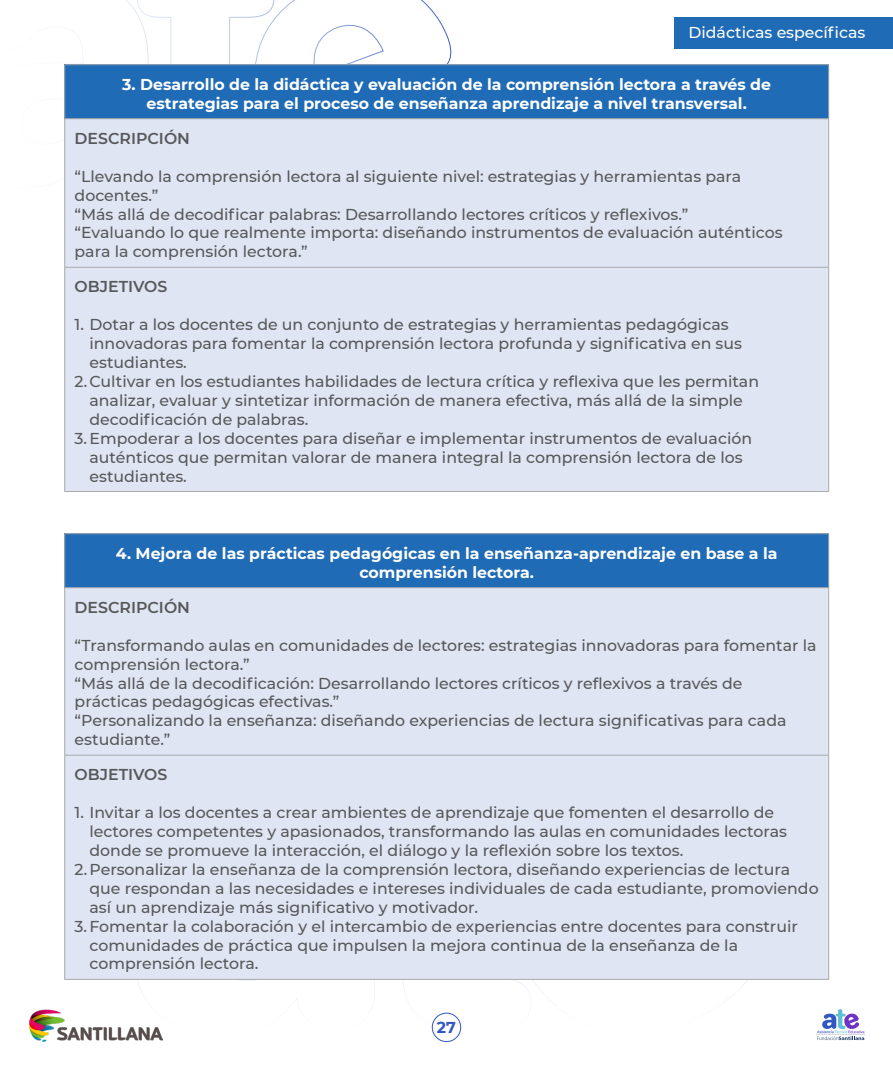
<style>
.page{position:relative;width:893px;height:1067px;background:#fff}
.page>*{position:absolute;margin:0;border:0;box-sizing:border-box;transform-origin:0 0}
.t1{font:500 15.75px/18.9px "Montserrat";color:#57585a}
.t2{font:700 15.75px/18.9px "Montserrat";color:#fff;text-align:center}
.t3{font:600 15.75px "Montserrat";color:#57585a}
.t4{font:500 15.75px "Montserrat";color:#fff}
.t5{font:700 15.75px "Montserrat";color:#3057c2}
</style>
<div class="page">
<svg style="left:274px;top:0;width:178px;height:64px"></svg>
<svg style="left:74px;top:0;width:200px;height:64px"></svg>
<svg style="left:816px;top:1009px;width:49px;height:31px"></svg>
<img style="left:30px;top:1009px;width:133px;height:33px">
<div style="left:432px;top:1012px;width:29px;height:30px;border:1px solid #3057c2;border-radius:50%"></div>
<div style="left:65px;top:533px;width:764px;height:54px;background:#1f6bb5"></div>
<div style="left:65px;top:588px;width:763px;height:391px;background:#e0e5f3"></div>
<hr style="left:64px;top:533px;width:765px;height:1px;background:#a8a9ad">
<hr style="left:64px;top:534px;width:1px;height:53px;background:#a8a9ad">
<hr style="left:828px;top:534px;width:1px;height:53px;background:#a8a9ad">
<hr style="left:64px;top:587px;width:765px;height:1px;background:#a8a9ad">
<hr style="left:64px;top:588px;width:1px;height:167px;background:#a8a9ad">
<hr style="left:828px;top:588px;width:1px;height:167px;background:#a8a9ad">
<hr style="left:64px;top:755px;width:765px;height:1px;background:#a8a9ad">
<hr style="left:64px;top:755px;width:1px;height:224px;background:#a8a9ad">
<hr style="left:828px;top:755px;width:1px;height:224px;background:#a8a9ad">
<hr style="left:64px;top:979px;width:765px;height:1px;background:#a8a9ad">
<div style="left:65px;top:65px;width:764px;height:54px;background:#1f6bb5"></div>
<div style="left:65px;top:119px;width:763px;height:372px;background:#e0e5f3"></div>
<hr style="left:64px;top:64px;width:765px;height:1px;background:#a8a9ad">
<hr style="left:64px;top:65px;width:1px;height:53px;background:#a8a9ad">
<hr style="left:828px;top:65px;width:1px;height:53px;background:#a8a9ad">
<hr style="left:64px;top:118px;width:765px;height:1px;background:#a8a9ad">
<hr style="left:64px;top:119px;width:1px;height:148px;background:#a8a9ad">
<hr style="left:828px;top:119px;width:1px;height:148px;background:#a8a9ad">
<hr style="left:64px;top:267px;width:765px;height:1px;background:#a8a9ad">
<hr style="left:64px;top:267px;width:1px;height:224px;background:#a8a9ad">
<hr style="left:828px;top:267px;width:1px;height:224px;background:#a8a9ad">
<hr style="left:64px;top:491px;width:765px;height:1px;background:#a8a9ad">
<div style="left:675px;top:17px;width:218px;height:32px;background:#1f6bb5"></div>
<p class="t4" style="left:688px;top:21px;width:178px">Didácticas específicas</p>
<p class="t2" style="left:122px;top:74px;width:650px">3. Desarrollo de la didáctica y evaluación de la comprensión lectora a través de estrategias para el proceso de enseñanza aprendizaje a nivel transversal.</p>
<p class="t3" style="left:75px;top:127px;width:117px">DESCRIPCIÓN</p>
<p class="t1" style="left:75px;top:166px;width:709px">“Llevando la comprensión lectora al siguiente nivel: estrategias y herramientas para docentes.”<br>“Más allá de decodificar palabras: Desarrollando lectores críticos y reflexivos.” “Evaluando lo que realmente importa: diseñando instrumentos de evaluación auténticos para la comprensión lectora.”</p>
<p class="t3" style="left:75px;top:276px;width:94px">OBJETIVOS</p>
<p class="t1" style="left:90px;top:314px;width:654px;text-indent:-15px">1. Dotar a los docentes de un conjunto de estrategias y herramientas pedagógicas innovadoras para fomentar la comprensión lectora profunda y significativa en sus estudiantes.</p>
<p class="t1" style="left:90px;top:371px;width:671px;text-indent:-15px">2. Cultivar en los estudiantes habilidades de lectura crítica y reflexiva que les permitan analizar, evaluar y sintetizar información de manera efectiva, más allá de la simple decodificación de palabras.</p>
<p class="t1" style="left:90px;top:428px;width:664px;text-indent:-15px">3.Empoderar a los docentes para diseñar e implementar instrumentos de evaluación auténticos que permitan valorar de manera integral la comprensión lectora de los estudiantes.</p>
<p class="t2" style="left:116px;top:543px;width:663px">4. Mejora de las prácticas pedagógicas en la enseñanza-aprendizaje en base a la comprensión lectora.</p>
<p class="t3" style="left:75px;top:596px;width:117px">DESCRIPCIÓN</p>
<p class="t1" style="left:75px;top:635px;width:743px">“Transformando aulas en comunidades de lectores: estrategias innovadoras para fomentar la comprensión lectora.”<br>“Más allá de la decodificación: Desarrollando lectores críticos y reflexivos a través de prácticas pedagógicas efectivas.”<br>“Personalizando la enseñanza: diseñando experiencias de lectura significativas para cada estudiante.”</p>
<p class="t3" style="left:75px;top:763px;width:94px">OBJETIVOS</p>
<p class="t1" style="left:90px;top:802px;width:699px;text-indent:-15px">1. Invitar a los docentes a crear ambientes de aprendizaje que fomenten el desarrollo de lectores competentes y apasionados, transformando las aulas en comunidades lectoras donde se promueve la interacción, el diálogo y la reflexión sobre los textos.</p>
<p class="t1" style="left:90px;top:859px;width:731px;text-indent:-15px">2. Personalizar la enseñanza de la comprensión lectora, diseñando experiencias de lectura que respondan a las necesidades e intereses individuales de cada estudiante, promoviendo así un aprendizaje más significativo y motivador.</p>
<p class="t1" style="left:90px;top:916px;width:710px;text-indent:-15px">3.Fomentar la colaboración y el intercambio de experiencias entre docentes para construir comunidades de práctica que impulsen la mejora continua de la enseñanza de la comprensión lectora.</p>
<p class="t5" style="left:437px;top:1015px;width:21px">27</p>
</div>
